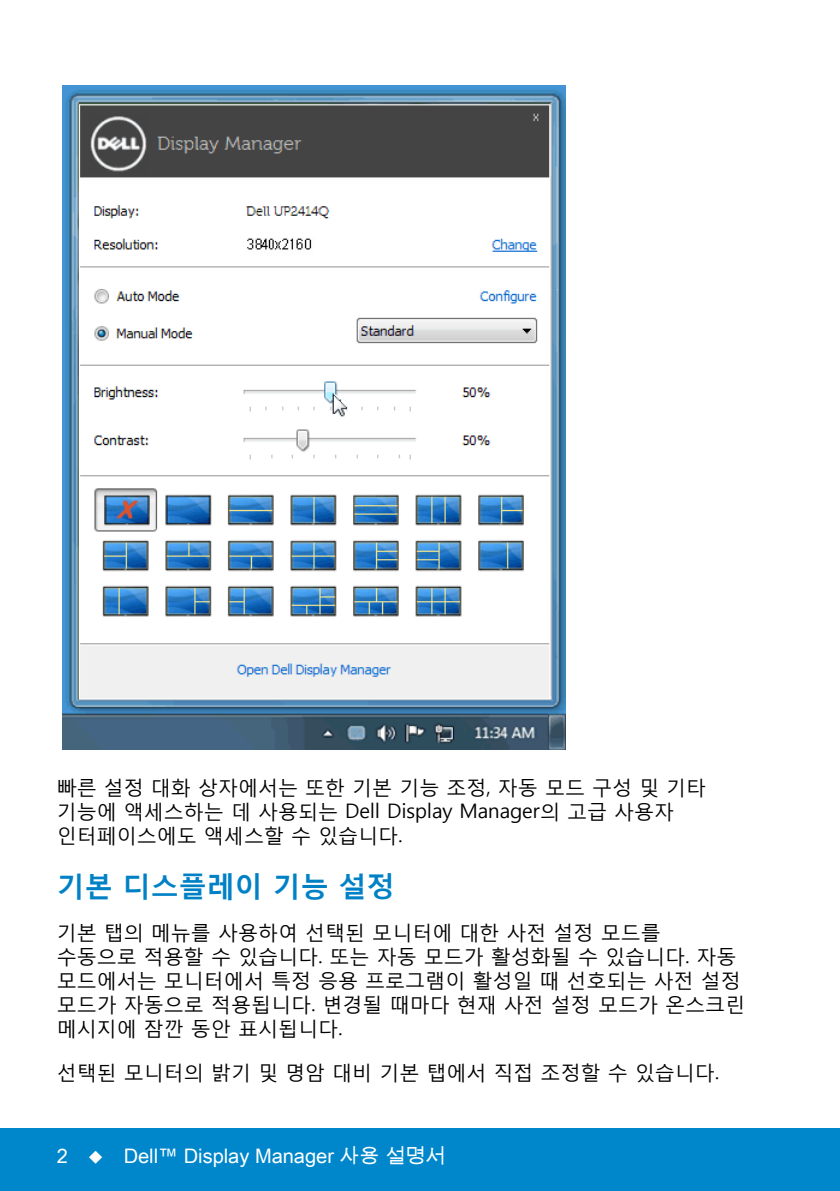
<style>
.page{position:relative;width:840px;height:1191px;background:#fff}
.page>*{position:absolute;margin:0;border:0;box-sizing:border-box;transform-origin:0 0}
.t1{font:700 28px "Malgun Gothic";color:#0081c6}
.t2{font:20px/24px "Malgun Gothic";color:#000}
.Page_No_L{font:20px "Arial Unicode MS";color:#fff}
</style>
<div class="page">
<div style="left:0;top:1128px;width:839px;height:63px;background:#0087cb"></div>
<img style="left:62px;top:85px;width:503px;height:664px">
<p class="t2" style="left:57px;top:774px;width:650px">빠른 설정 대화 상자에서는 또한 기본 기능 조정, 자동 모드 구성 및 기타 기능에 액세스하는 데 사용되는 Dell Display Manager의 고급 사용자 인터페이스에도 액세스할 수 있습니다.</p>
<p class="t1" style="left:57px;top:868px;width:339px">기본 디스플레이 기능 설정</p>
<p class="t2" style="left:57px;top:920px;width:689px">기본 탭의 메뉴를 사용하여 선택된 모니터에 대한 사전 설정 모드를 수동으로 적용할 수 있습니다. 또는 자동 모드가 활성화될 수 있습니다. 자동 모드에서는 모니터에서 특정 응용 프로그램이 활성일 때 선호되는 사전 설정 모드가 자동으로 적용됩니다. 변경될 때마다 현재 사전 설정 모드가 온스크린 메시지에 잠깐 동안 표시됩니다.</p>
<p class="t2" style="left:57px;top:1060px;width:663px">선택된 모니터의 밝기 및 명암 대비 기본 탭에서 직접 조정할 수 있습니다.</p>
<p class="Page_No_L" style="left:57px;top:1141px;width:390px">2 ◆ Dell™ Display Manager 사용 설명서</p>
</div>
